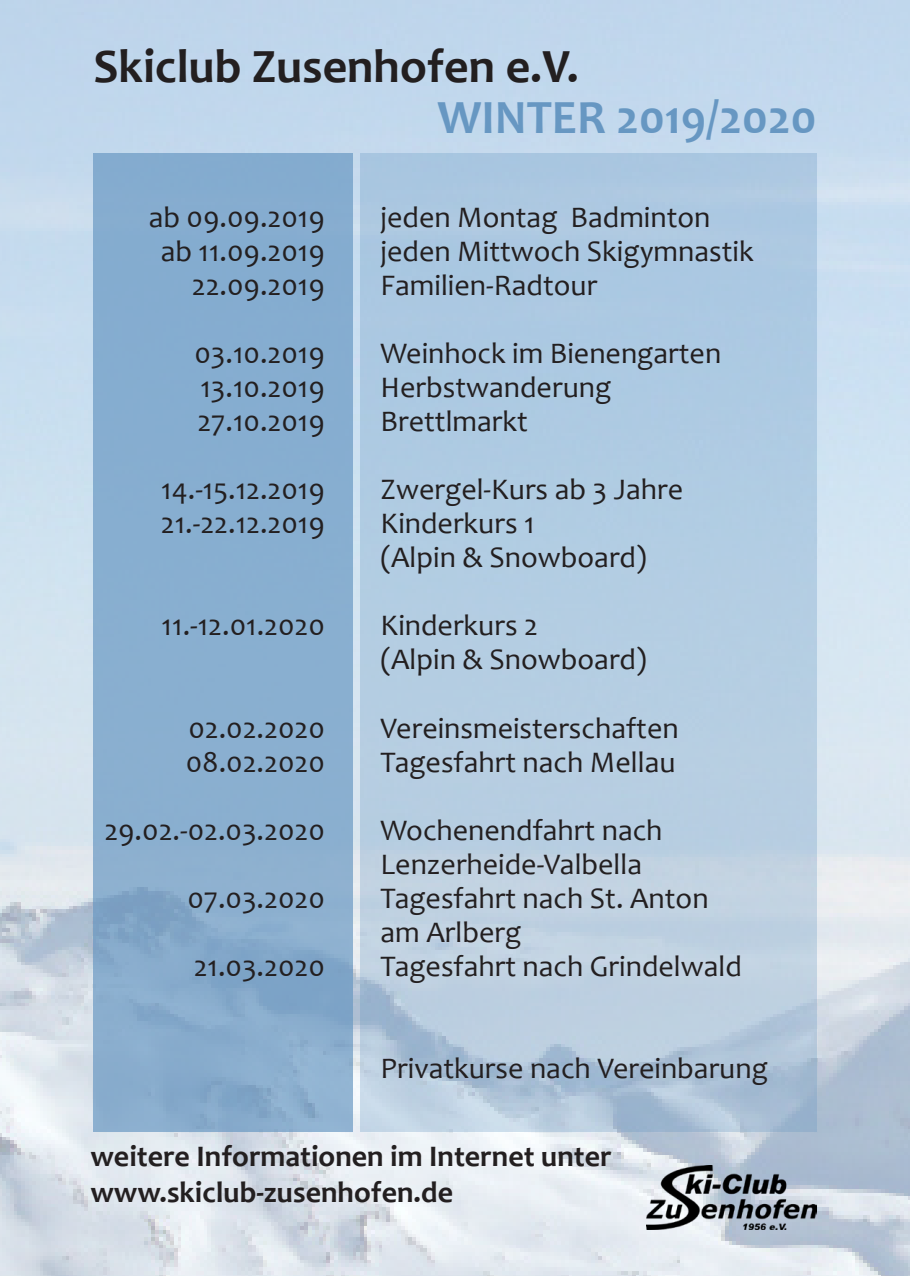
<style>
.page{position:relative;width:910px;height:1276px;background:#fff}
.page>*{position:absolute;margin:0;border:0;box-sizing:border-box;transform-origin:0 0}
.t1{font:700 48px "Candara";color:#231f20}
.t2{font:700 48px "Candara";color:#6797c2}
.t3{font:30px "Candara";color:#231f20}
.t4{font:700 30px "Candara";color:#231f20}
</style>
<div class="page">
<img style="left:0;top:0;width:910px;height:1276px">
<svg style="left:360px;top:153px;width:456px;height:978px;background:#b3cbe0"></svg>
<div style="left:94px;top:153px;width:259px;height:978px;background:#87aed0"></div>
<img style="left:646px;top:1165px;width:170px;height:64px">
<p class="t1" style="left:94px;top:36px;width:487px">Skiclub Zusenhofen e.V.</p>
<p class="t3" style="left:149px;top:198px;width:178px">ab 09.09.2019</p>
<p class="t3" style="left:161px;top:233px;width:166px">ab 11.09.2019</p>
<p class="t3" style="left:192px;top:267px;width:135px">22.09.2019</p>
<p class="t3" style="left:194px;top:335px;width:132px">03.10.2019</p>
<p class="t3" style="left:200px;top:369px;width:126px">13.10.2019</p>
<p class="t3" style="left:197px;top:403px;width:129px">27.10.2019</p>
<p class="t3" style="left:161px;top:471px;width:165px">14.-15.12.2019</p>
<p class="t3" style="left:161px;top:505px;width:165px">21.-22.12.2019</p>
<p class="t3" style="left:162px;top:607px;width:165px">11.-12.01.2020</p>
<p class="t3" style="left:188px;top:709px;width:138px">02.02.2020</p>
<p class="t3" style="left:186px;top:743px;width:141px">08.02.2020</p>
<p class="t3" style="left:104px;top:811px;width:222px">29.02.-02.03.2020</p>
<p class="t3" style="left:187px;top:879px;width:139px">07.03.2020</p>
<p class="t3" style="left:194px;top:947px;width:133px">21.03.2020</p>
<p class="t2" style="left:437px;top:87px;width:380px">WINTER 2019/2020</p>
<p class="t3" style="left:381px;top:198px;width:331px">jeden Montag Badminton</p>
<p class="t3" style="left:381px;top:233px;width:375px">jeden Mittwoch Skigymnastik</p>
<p class="t3" style="left:381px;top:267px;width:218px">Familien-Radtour</p>
<p class="t3" style="left:381px;top:335px;width:342px">Weinhock im Bienengarten</p>
<p class="t3" style="left:381px;top:369px;width:232px">Herbstwanderung</p>
<p class="t3" style="left:381px;top:403px;width:149px">Brettlmarkt</p>
<p class="t3" style="left:381px;top:471px;width:304px">Zwergel-Kurs ab 3 Jahre</p>
<p class="t3" style="left:381px;top:505px;width:155px">Kinderkurs 1</p>
<p class="t3" style="left:381px;top:539px;width:268px">(Alpin &amp; Snowboard)</p>
<p class="t3" style="left:381px;top:607px;width:159px">Kinderkurs 2</p>
<p class="t3" style="left:381px;top:641px;width:268px">(Alpin &amp; Snowboard)</p>
<p class="t3" style="left:381px;top:709px;width:300px">Vereinsmeisterschaften</p>
<p class="t3" style="left:381px;top:743px;width:296px">Tagesfahrt nach Mellau</p>
<p class="t3" style="left:381px;top:811px;width:283px">Wochenendfahrt nach</p>
<p class="t3" style="left:381px;top:845px;width:263px">Lenzerheide-Valbella</p>
<p class="t3" style="left:381px;top:879px;width:330px">Tagesfahrt nach St. Anton</p>
<p class="t3" style="left:381px;top:913px;width:142px">am Arlberg</p>
<p class="t3" style="left:381px;top:947px;width:363px">Tagesfahrt nach Grindelwald</p>
<p class="t3" style="left:381px;top:1049px;width:389px">Privatkurse nach Vereinbarung</p>
<p class="t4" style="left:90px;top:1137px;width:523px">weitere Informationen im Internet unter</p>
<p class="t4" style="left:90px;top:1173px;width:364px">www.skiclub-zusenhofen.de</p>
</div>
